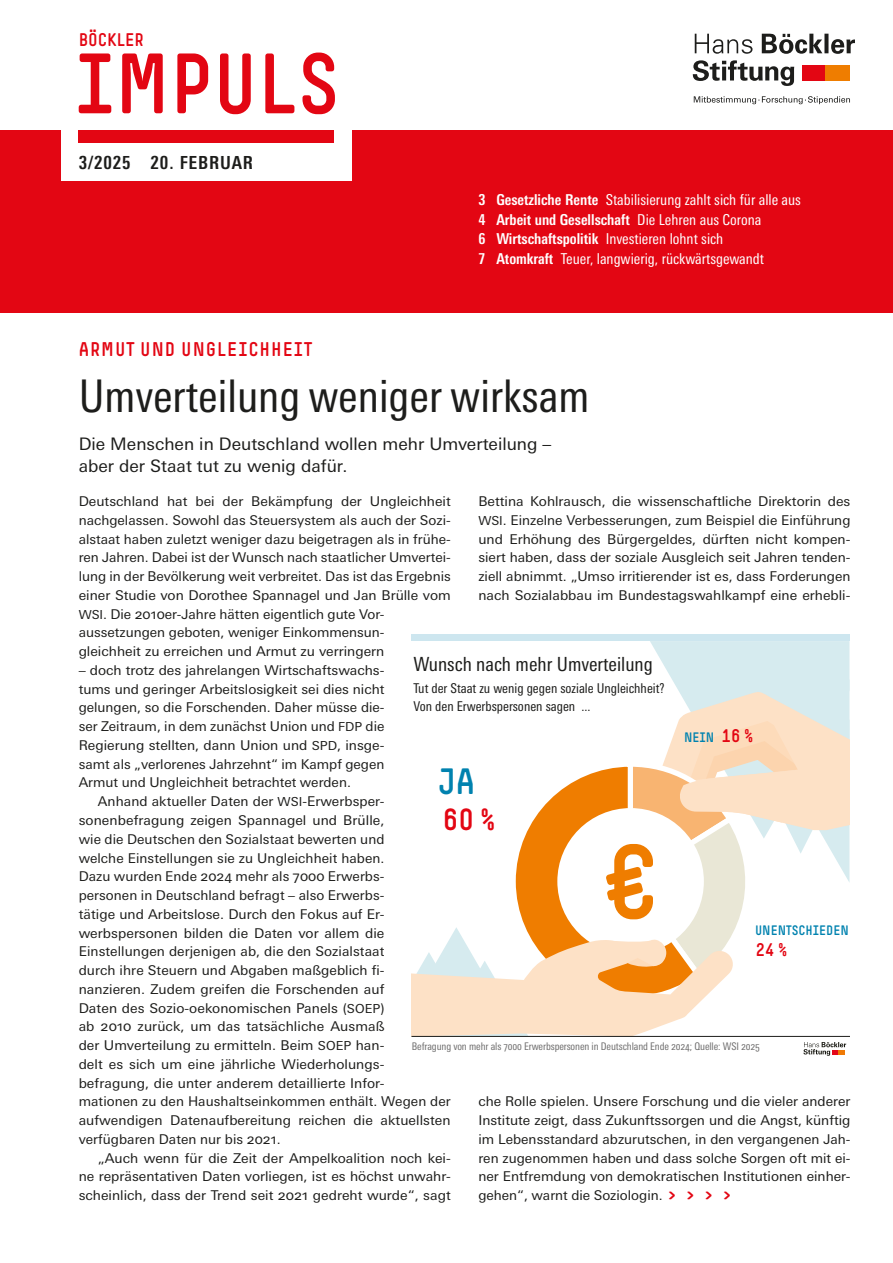
<style>
.page{position:relative;width:893px;height:1263px;background:#fff}
.page>*{position:absolute;margin:0;border:0;box-sizing:border-box;transform-origin:0 0}
.t1{font:84px "Simple HBS";color:#e30613}
._2__Head{font:condensed 45px "Univers Next Pro";color:#1d1d1b}
.t2{font:36px "Simple HBS";color:#0082af}
.t3{font:30px "Simple HBS";color:#e30613}
.t4{font:condensed 19.5px "Univers Next Pro";color:#1d1d1b}
._1__Stichwort{font:19.5px "Simple HBS";letter-spacing:.05em;color:#e30613}
.t5{font:700 condensed 18px "Univers Next Pro";letter-spacing:.05em;color:#1d1d1b}
.t6{font:18px "Simple HBS";color:#e30613}
._3__Vorspann{font:17.25px/22.5px "Univers Next Pro";color:#1d1d1b}
._0__Inhaltsverzeichn{font:condensed 15px "Univers Next Pro";color:#fff}
._0__Inhaltsverzeichn-2{font:700 condensed 15px "Univers Next Pro";color:#fff}
._4__Fließtext{font:13.5px/18.8px "Univers Next Pro";letter-spacing:.005em;color:#1d1d1b;text-align:justify}
._4__Fließtext_stumpf{font:13.5px/18.8px "Univers Next Pro";color:#1d1d1b}
.t7{font:condensed 13.5px/18px "Univers Next Pro";color:#1d1d1b}
.t8{font:13.5px "Simple HBS";color:#0082af}
.t9{font:condensed 10.5px "Univers Next Pro";letter-spacing:-.01em;color:#706f6f}
.s1{font-weight:700}
.s2{font-weight:400}
.s3{font-size:12.45px}
.s4{font-family:"Simple HBS";font-size:18px;color:#e30613}
</style>
<div class="page">
<div style="left:0;top:130px;width:893px;height:183px;background:#e30613"></div>
<div style="left:62px;top:128px;width:290px;height:53px;background:#fff"></div>
<svg style="left:695px;top:34px;width:160px;height:20px"></svg>
<div style="left:802px;top:65px;width:24px;height:15px;background:#e30613"></div>
<div style="left:826px;top:65px;width:24px;height:15px;background:#ef7d00"></div>
<svg style="left:694px;top:96px;width:156px;height:8px"></svg>
<svg style="left:693px;top:60px;width:101px;height:26px"></svg>
<div style="left:79px;top:130px;width:255px;height:12px;background:#e30613"></div>
<div style="left:411px;top:635px;width:438px;height:6px;background:#cde6ef"></div>
<svg style="left:411px;top:641px;width:438px;height:415px"></svg>
<hr style="left:411px;top:1036px;width:438px;height:1px;background:#1d1d1b">
<h3 class="t6" style="left:79px;top:29px;width:67px">BÖCKLER</h3>
<p class="t1" style="left:75px;top:36px;width:266px">IMPULS</p>
<p class="t5" style="left:79px;top:152px;width:176px">3/2025 20. FEBRUAR</p>
<p class="_0__Inhaltsverzeichn" style="left:478px;top:191px;width:324px"><span class="s1">3 Gesetzliche Rente</span> Stabilisierung zahlt sich für alle aus</p>
<p class="_0__Inhaltsverzeichn-2" style="left:478px;top:211px;width:285px">4 Arbeit und Gesellschaft <span class="s2">Die Lehren aus Corona</span></p>
<p class="_0__Inhaltsverzeichn" style="left:478px;top:230px;width:246px"><span class="s1">6 Wirtschaftspolitik</span> Investieren lohnt sich</p>
<p class="_0__Inhaltsverzeichn" style="left:478px;top:250px;width:287px"><span class="s1">7 Atomkraft</span> Teuer, langwierig, rückwärtsgewandt</p>
<p class="_1__Stichwort" style="left:79px;top:338px;width:235px">ARMUT UND UNGLEICHHEIT</p>
<p class="_2__Head" style="left:79px;top:370px;width:512px">Umverteilung weniger wirksam</p>
<p class="_3__Vorspann" style="left:79px;top:433px;width:474px">Die Menschen in Deutschland wollen mehr Umverteilung – aber der Staat tut zu wenig dafür.</p>
<p class="_4__Fließtext" style="left:478px;top:492px;width:374px">Bettina Kohlrausch, die wissenschaftliche Direktorin des <span class="s3">WSI</span>. Einzelne Verbesserungen, zum Beispiel die Einführung und Erhöhung des Bürgergeldes, dürften nicht kompen&shy;siert haben, dass der soziale Ausgleich seit Jahren tenden&shy;ziell abnimmt. „Umso irritierender ist es, dass Forderungen nach Sozialabbau im Bundestagswahlkampf eine erhebli-</p>
<p class="_4__Fließtext_stumpf" style="left:79px;top:492px;width:374px">Deutschland hat bei der Bekämpfung der Ungleichheit nachgelassen. Sowohl das Steuersystem als auch der Sozi&shy;alstaat haben zuletzt weniger dazu beigetragen als in frühe&shy;ren Jahren. Dabei ist der Wunsch nach staatlicher Umvertei&shy;lung in der Bevölkerung weit verbreitet. Das ist das Ergebnis einer Studie von Dorothee Spannagel und Jan Brülle vom <span class="s3">WSI</span>. Die 2010er-Jahre hätten eigentlich gute Vor&shy;aussetzungen geboten, weniger Einkommensun-<br>gleichheit zu erreichen und Armut zu verringern</p>
<p class="_4__Fließtext_stumpf" style="left:79px;top:661px;width:307px;text-align:justify">– doch trotz des jahrelangen Wirtschaftswachs&shy;tums und geringer Arbeitslosigkeit sei dies nicht gelungen, so die Forschenden. Daher müsse die&shy;ser Zeitraum, in dem zunächst Union und <span class="s3">FDP</span> die Regierung stellten, dann Union und <span class="s3">SPD</span>, insge&shy;samt als „verlorenes Jahrzehnt“ im Kampf gegen Armut und Ungleichheit betrachtet werden.</p>
<p class="_4__Fließtext" style="left:79px;top:792px;width:374px;text-align:left;text-indent:19px">Anhand aktueller Daten der <span class="s3">WSI</span>-Erwerbsper&shy;sonenbefragung zeigen Spannagel und Brülle,<br>wie die Deutschen den Sozialstaat bewerten und<br>welche Einstellungen sie zu Ungleichheit haben.<br>Dazu wurden Ende 2024 mehr als 7000 Erwerbs-<br>personen in Deutschland befragt – also Erwerbs-<br>tätige und Arbeitslose. Durch den Fokus auf Er&shy;werbspersonen bilden die Daten vor allem die Einstellungen derjenigen ab, die den Sozialstaat<br>durch ihre Steuern und Abgaben maßgeblich fi&shy;nanzieren. Zudem greifen die Forschenden auf<br>Daten des Sozio-oekonomischen Panels (<span class="s3">SOEP</span>)<br>ab 2010 zurück, um das tatsächliche Ausmaß<br>der Umverteilung zu ermitteln. Beim <span class="s3">SOEP</span> han-<br>delt es sich um eine jährliche Wiederholungs&shy;befragung, die unter anderem detaillierte Infor-<br>mationen zu den Haushaltseinkommen enthält. Wegen der aufwendigen Datenaufbereitung reichen die aktuellsten verfügbaren Daten nur bis 2021.</p>
<p class="_4__Fließtext" style="left:79px;top:1148px;width:374px;text-indent:19px">„Auch wenn für die Zeit der Ampelkoalition noch kei&shy;ne repräsentativen Daten vorliegen, ist es höchst unwahr&shy;scheinlich, dass der Trend seit 2021 gedreht wurde“, sagt</p>
<p class="t4" style="left:413px;top:652px;width:241px">Wunsch nach mehr Umverteilung</p>
<p class="t7" style="left:413px;top:679px;width:253px">Tut der Staat zu wenig gegen soziale Ungleichheit?<br>Von den Erwerbspersonen sagen ...</p>
<p class="t6" style="left:722px;top:725px;width:33px">16 %</p>
<p class="t8" style="left:684px;top:729px;width:32px">NEIN</p>
<p class="t2" style="left:438px;top:761px;width:39px">JA</p>
<p class="t3" style="left:443px;top:802px;width:54px">60 %</p>
<p class="t8" style="left:755px;top:922px;width:95px">UNENTSCHIEDEN</p>
<p class="t6" style="left:756px;top:940px;width:33px">24 %</p>
<p class="t9" style="left:412px;top:1040px;width:349px">Befragung von mehr als 7000 Erwerbspersonen in Deutschland Ende 2024; Quelle: WSI 2025</p>
<p class="_4__Fließtext" style="left:478px;top:1092px;width:374px">che Rolle spielen. Unsere Forschung und die vieler anderer Institute zeigt, dass Zukunftssorgen und die Angst, künftig im Lebensstandard abzurutschen, in den vergangenen Jah&shy;ren zugenommen haben und dass solche Sorgen oft mit ei&shy;ner Entfremdung von demokratischen Institutionen einher&shy;gehen“, warnt die Soziologin.<span class="s4">&gt;&gt;&gt;&gt;</span></p>
</div>
